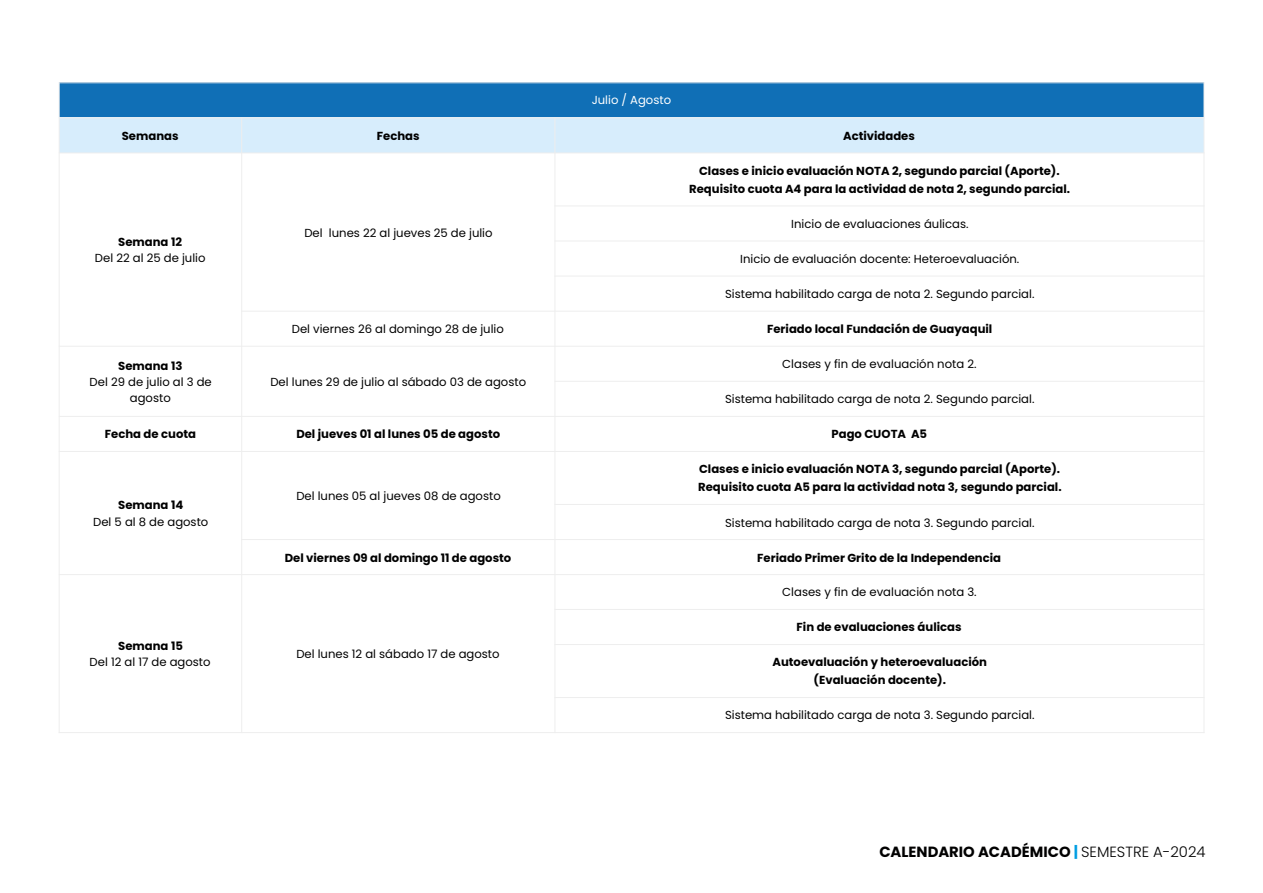
<style>
.page{position:relative;width:1263px;height:893px;background:#fff}
.page>*{position:absolute;margin:0;border:0;box-sizing:border-box;transform-origin:0 0}
.t1{font:700 14.7px "Poppins";color:#010000}
.t2{font:11.7px/16px "Poppins";color:#000;text-align:center}
.t3{font:700 11.7px/17.9px "Poppins";color:#000;text-align:center}
.t4{font:11.7px "Poppins";color:#fff}
.s1{color:#009ee2}
.s2{font-weight:300}
</style>
<div class="page">
<div style="left:59px;top:83px;width:1145px;height:35px;background:#106fb6"></div>
<div style="left:59px;top:118px;width:183px;height:35px;background:#d7edfc"></div>
<div style="left:242px;top:118px;width:313px;height:35px;background:#d7edfc"></div>
<div style="left:555px;top:118px;width:649px;height:35px;background:#d7edfc"></div>
<hr style="left:241px;top:117px;width:1px;height:616px;background:#eee">
<hr style="left:554px;top:117px;width:1px;height:616px;background:#eee">
<hr style="left:59px;top:117px;width:1145px;height:1px;background:#eee">
<hr style="left:59px;top:153px;width:1145px;height:1px;background:#eee">
<hr style="left:554px;top:206px;width:650px;height:1px;background:#eee">
<hr style="left:554px;top:241px;width:650px;height:1px;background:#eee">
<hr style="left:554px;top:276px;width:650px;height:1px;background:#eee">
<hr style="left:241px;top:311px;width:963px;height:1px;background:#eee">
<hr style="left:59px;top:346px;width:1145px;height:1px;background:#eee">
<hr style="left:554px;top:381px;width:650px;height:1px;background:#eee">
<hr style="left:59px;top:416px;width:1145px;height:1px;background:#eee">
<hr style="left:59px;top:451px;width:1145px;height:1px;background:#eee">
<hr style="left:554px;top:504px;width:650px;height:1px;background:#eee">
<hr style="left:241px;top:539px;width:963px;height:1px;background:#eee">
<hr style="left:59px;top:574px;width:1145px;height:1px;background:#eee">
<hr style="left:554px;top:609px;width:650px;height:1px;background:#eee">
<hr style="left:554px;top:644px;width:650px;height:1px;background:#eee">
<hr style="left:554px;top:697px;width:650px;height:1px;background:#eee">
<hr style="left:59px;top:82px;width:1px;height:651px;background:#eee">
<hr style="left:1203px;top:82px;width:1px;height:651px;background:#eee">
<hr style="left:59px;top:82px;width:1145px;height:1px;background:#eee">
<hr style="left:59px;top:732px;width:1145px;height:1px;background:#eee">
<p class="t4" style="left:592px;top:93px;width:81px">Julio / Agosto</p>
<p class="t3" style="left:122px;top:127px;width:58px">Semanas</p>
<p class="t3" style="left:377px;top:127px;width:44px">Fechas</p>
<p class="t3" style="left:843px;top:127px;width:73px">Actividades</p>
<p class="t3" style="left:118px;top:233px;width:65px">Semana 12</p>
<p class="t2" style="left:95px;top:250px;width:112px">Del 22 al 25 de julio</p>
<p class="t2" style="left:304px;top:225px;width:190px">Del lunes 22 al jueves 25 de julio</p>
<p class="t3" style="left:689px;top:162px;width:382px">Clases e inicio evaluación NOTA 2, segundo parcial (Aporte).<br>Requisito cuota A4 para la actividad de nota 2, segundo parcial.</p>
<p class="t2" style="left:791px;top:216px;width:179px">Inicio de evaluaciones áulicas.</p>
<p class="t2" style="left:740px;top:251px;width:281px">Inicio de evaluación docente: Heteroevaluación.</p>
<p class="t2" style="left:725px;top:285px;width:311px">Sistema habilitado carga de nota 2. Segundo parcial.</p>
<p class="t2" style="left:292px;top:321px;width:214px">Del viernes 26 al domingo 28 de julio</p>
<p class="t3" style="left:767px;top:320px;width:227px">Feriado local Fundación de Guayaquil</p>
<p class="t3" style="left:118px;top:357px;width:66px">Semana 13</p>
<p class="t2" style="left:90px;top:374px;width:124px">Del 29 de julio al 3 de agosto</p>
<p class="t2" style="left:270px;top:374px;width:257px">Del lunes 29 de julio al sábado 03 de agosto</p>
<p class="t2" style="left:782px;top:356px;width:196px">Clases y fin de evaluación nota 2.</p>
<p class="t2" style="left:725px;top:391px;width:311px">Sistema habilitado carga de nota 2. Segundo parcial.</p>
<p class="t3" style="left:105px;top:425px;width:93px">Fecha de cuota</p>
<p class="t3" style="left:296px;top:425px;width:205px">Del jueves 01 al lunes 05 de agosto</p>
<p class="t3" style="left:831px;top:425px;width:97px">Pago CUOTA A5</p>
<p class="t3" style="left:118px;top:496px;width:66px">Semana 14</p>
<p class="t2" style="left:93px;top:514px;width:117px">Del 5 al 8 de agosto</p>
<p class="t3" style="left:118px;top:637px;width:66px">Semana 15</p>
<p class="t2" style="left:90px;top:654px;width:123px">Del 12 al 17 de agosto</p>
<p class="t2" style="left:296px;top:488px;width:206px">Del lunes 05 al jueves 08 de agosto</p>
<p class="t3" style="left:698px;top:460px;width:365px;text-align:left">Clases e inicio evaluación NOTA 3, segundo parcial (Aporte).<br>Requisito cuota A5 para la actividad nota 3, segundo parcial.</p>
<p class="t2" style="left:725px;top:515px;width:311px">Sistema habilitado carga de nota 3. Segundo parcial.</p>
<p class="t3" style="left:285px;top:549px;width:228px">Del viernes 09 al domingo 11 de agosto</p>
<p class="t3" style="left:757px;top:549px;width:245px">Feriado Primer Grito de la Independencia</p>
<p class="t2" style="left:296px;top:646px;width:205px">Del lunes 12 al sábado 17 de agosto</p>
<p class="t2" style="left:782px;top:584px;width:196px">Clases y fin de evaluación nota 3.</p>
<p class="t3" style="left:797px;top:618px;width:167px">Fin de evaluaciones áulicas</p>
<p class="t3" style="left:772px;top:653px;width:216px">Autoevaluación y heteroevaluación (Evaluación docente).</p>
<p class="t2" style="left:725px;top:707px;width:311px">Sistema habilitado carga de nota 3. Segundo parcial.</p>
<p class="t1" style="left:879px;top:843px;width:328px">CALENDARIO ACADÉMICO <span class="s1">|</span> <span class="s2">SEMESTRE A-2024</span></p>
</div>
